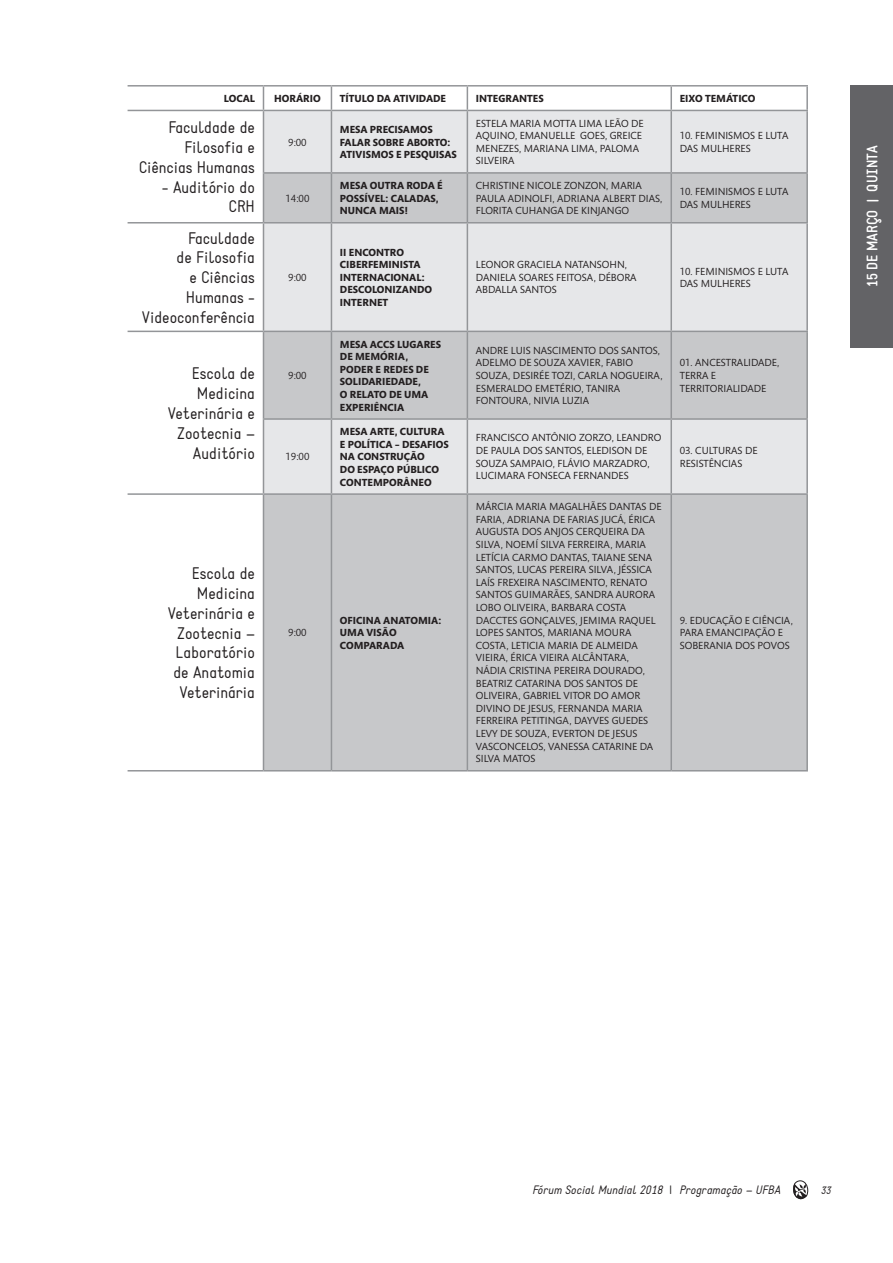
<style>
.page{position:relative;width:893px;height:1263px;background:#fff}
.page>*{position:absolute;margin:0;border:0;box-sizing:border-box;transform-origin:0 0}
.t1{font:16.5px/19.8px "Static";color:#231f20;text-align:right}
.t2{font:700 15px "Static";color:#fff}
.t3{font:italic 12px "Static";color:#231f20}
.t4{font:10.5px/12.6px "Mundo Sans Std";color:#231f20}
.t5{font:700 10.5px/12.6px "Mundo Sans Std";color:#231f20}
.t6{font:italic 10.5px "Static";color:#231f20}
.s1{font-style:normal}
</style>
<div class="page">
<div style="left:850px;top:85px;width:43px;height:263px;background:#636366"></div>
<svg style="left:793px;top:1180px;width:15px;height:19px"></svg>
<div style="left:264px;top:111px;width:542px;height:61px;background:#e6e7e9"></div>
<svg style="left:264px;top:174px;width:542px;height:596px;background:#d0d1d3"></svg>
<hr style="left:128px;top:85px;width:135px;height:2px;background:#939598">
<hr style="left:263px;top:85px;width:68px;height:2px;background:#939598">
<svg style="left:263px;top:87px;width:1px;height:23px"></svg>
<hr style="left:331px;top:85px;width:136px;height:2px;background:#939598">
<svg style="left:331px;top:87px;width:1px;height:23px"></svg>
<hr style="left:467px;top:85px;width:204px;height:2px;background:#939598">
<svg style="left:467px;top:87px;width:1px;height:23px"></svg>
<hr style="left:671px;top:85px;width:137px;height:2px;background:#939598">
<hr style="left:670px;top:87px;width:2px;height:23px;background:#939598">
<hr style="left:806px;top:87px;width:2px;height:23px;background:#939598">
<hr style="left:128px;top:110px;width:135px;height:1px;background:#939598">
<hr style="left:263px;top:110px;width:68px;height:1px;background:#939598">
<hr style="left:263px;top:111px;width:1px;height:61px;background:#939598">
<hr style="left:331px;top:110px;width:136px;height:1px;background:#939598">
<hr style="left:331px;top:111px;width:1px;height:61px;background:#939598">
<hr style="left:467px;top:110px;width:204px;height:1px;background:#939598">
<hr style="left:467px;top:111px;width:1px;height:61px;background:#939598">
<hr style="left:671px;top:110px;width:137px;height:1px;background:#939598">
<hr style="left:670px;top:111px;width:2px;height:61px;background:#939598">
<hr style="left:806px;top:111px;width:2px;height:61px;background:#939598">
<hr style="left:263px;top:172px;width:68px;height:2px;background:#939598">
<hr style="left:263px;top:174px;width:1px;height:48px;background:#939598">
<hr style="left:331px;top:172px;width:136px;height:2px;background:#939598">
<hr style="left:331px;top:174px;width:1px;height:48px;background:#939598">
<hr style="left:467px;top:172px;width:204px;height:2px;background:#939598">
<hr style="left:467px;top:174px;width:1px;height:48px;background:#939598">
<hr style="left:671px;top:172px;width:137px;height:2px;background:#939598">
<hr style="left:670px;top:174px;width:2px;height:48px;background:#939598">
<hr style="left:806px;top:174px;width:2px;height:48px;background:#939598">
<hr style="left:128px;top:222px;width:135px;height:1px;background:#939598">
<hr style="left:263px;top:222px;width:68px;height:1px;background:#939598">
<hr style="left:263px;top:223px;width:1px;height:108px;background:#939598">
<hr style="left:331px;top:222px;width:136px;height:1px;background:#939598">
<hr style="left:331px;top:223px;width:1px;height:108px;background:#939598">
<hr style="left:467px;top:222px;width:204px;height:1px;background:#939598">
<hr style="left:467px;top:223px;width:1px;height:108px;background:#939598">
<hr style="left:671px;top:222px;width:137px;height:1px;background:#939598">
<hr style="left:670px;top:223px;width:2px;height:108px;background:#939598">
<hr style="left:806px;top:223px;width:2px;height:108px;background:#939598">
<hr style="left:128px;top:331px;width:135px;height:1px;background:#939598">
<hr style="left:263px;top:331px;width:68px;height:1px;background:#939598">
<hr style="left:263px;top:332px;width:1px;height:86px;background:#939598">
<hr style="left:331px;top:331px;width:136px;height:1px;background:#939598">
<hr style="left:331px;top:332px;width:1px;height:86px;background:#939598">
<hr style="left:467px;top:331px;width:204px;height:1px;background:#939598">
<hr style="left:467px;top:332px;width:1px;height:86px;background:#939598">
<hr style="left:671px;top:331px;width:137px;height:1px;background:#939598">
<hr style="left:670px;top:332px;width:2px;height:86px;background:#939598">
<hr style="left:806px;top:332px;width:2px;height:86px;background:#939598">
<hr style="left:263px;top:418px;width:68px;height:2px;background:#939598">
<hr style="left:263px;top:420px;width:1px;height:73px;background:#939598">
<hr style="left:331px;top:418px;width:136px;height:2px;background:#939598">
<hr style="left:331px;top:420px;width:1px;height:73px;background:#939598">
<hr style="left:467px;top:418px;width:204px;height:2px;background:#939598">
<hr style="left:467px;top:420px;width:1px;height:73px;background:#939598">
<hr style="left:671px;top:418px;width:137px;height:2px;background:#939598">
<hr style="left:670px;top:420px;width:2px;height:73px;background:#939598">
<hr style="left:806px;top:420px;width:2px;height:73px;background:#939598">
<hr style="left:128px;top:493px;width:135px;height:2px;background:#939598">
<hr style="left:263px;top:493px;width:68px;height:2px;background:#939598">
<hr style="left:263px;top:495px;width:1px;height:275px;background:#939598">
<hr style="left:331px;top:493px;width:136px;height:2px;background:#939598">
<hr style="left:331px;top:495px;width:1px;height:275px;background:#939598">
<hr style="left:467px;top:493px;width:204px;height:2px;background:#939598">
<hr style="left:467px;top:495px;width:1px;height:275px;background:#939598">
<hr style="left:671px;top:493px;width:137px;height:2px;background:#939598">
<hr style="left:670px;top:495px;width:2px;height:275px;background:#939598">
<hr style="left:806px;top:495px;width:2px;height:275px;background:#939598">
<hr style="left:128px;top:770px;width:135px;height:1px;background:#939598">
<hr style="left:263px;top:770px;width:68px;height:1px;background:#939598">
<hr style="left:331px;top:770px;width:136px;height:1px;background:#939598">
<hr style="left:467px;top:770px;width:204px;height:1px;background:#939598">
<hr style="left:671px;top:770px;width:137px;height:1px;background:#939598">
<p class="t5" style="left:224px;top:92px;width:33px">LOCAL</p>
<p class="t5" style="left:274px;top:92px;width:48px">HORÁRIO</p>
<p class="t5" style="left:340px;top:92px;width:108px">TÍTULO DA ATIVIDADE</p>
<p class="t5" style="left:476px;top:92px;width:69px">INTEGRANTES</p>
<p class="t5" style="left:680px;top:92px;width:77px">EIXO TEMÁTICO</p>
<h1 class="t1" style="left:139px;top:118px;width:118px">Faculdade de<br>Filosofia e<br>Ciências Humanas</h1>
<h1 class="t1" style="left:162px;top:177px;width:95px">- Auditório do<br>CRH</h1>
<p class="t5" style="left:340px;top:123px;width:118px">MESA PRECISAMOS<br>FALAR SOBRE ABORTO:<br>ATIVISMOS E PESQUISAS</p>
<p class="t4" style="left:476px;top:117px;width:169px">ESTELA MARIA MOTTA LIMA LEÃO DE<br>AQUINO, EMANUELLE GOES, GREICE<br>MENEZES, MARIANA LIMA, PALOMA<br>SILVEIRA</p>
<p class="t4" style="left:680px;top:130px;width:110px">10. FEMINISMOS E LUTA<br>DAS MULHERES</p>
<p class="t4" style="left:288px;top:136px;width:20px">9:00</p>
<p class="t5" style="left:340px;top:179px;width:104px">MESA OUTRA RODA É<br>POSSÍVEL: CALADAS,<br>NUNCA MAIS!</p>
<p class="t4" style="left:476px;top:180px;width:188px">CHRISTINE NICOLE ZONZON, MARIA<br>PAULA ADINOLFI, ADRIANA ALBERT DIAS,<br>FLORITA CUHANGA DE KINJANGO</p>
<p class="t4" style="left:680px;top:186px;width:110px">10. FEMINISMOS E LUTA<br>DAS MULHERES</p>
<p class="t4" style="left:286px;top:192px;width:25px">14:00</p>
<h1 class="t1" style="left:142px;top:228px;width:115px">Faculdade<br>de Filosofia<br>e Ciências<br>Humanas -<br>Videoconferência</h1>
<p class="t4" style="left:288px;top:271px;width:20px">9:00</p>
<h1 class="t1" style="left:168px;top:364px;width:89px">Escola de<br>Medicina<br>Veterinária e<br>Zootecnia –<br>Auditório</h1>
<p class="t4" style="left:288px;top:369px;width:20px">9:00</p>
<p class="t4" style="left:286px;top:451px;width:25px">19:00</p>
<h1 class="t1" style="left:168px;top:564px;width:89px">Escola de<br>Medicina<br>Veterinária e<br>Zootecnia –<br>Laboratório de Anatomia<br>Veterinária</h1>
<p class="t4" style="left:288px;top:627px;width:20px">9:00</p>
<p class="t5" style="left:340px;top:246px;width:94px">II ENCONTRO<br>CIBERFEMINISTA<br>INTERNACIONAL:<br>DESCOLONIZANDO<br>INTERNET</p>
<p class="t4" style="left:476px;top:259px;width:162px">LEONOR GRACIELA NATANSOHN,<br>DANIELA SOARES FEITOSA, DÉBORA<br>ABDALLA SANTOS</p>
<p class="t4" style="left:680px;top:265px;width:110px">10. FEMINISMOS E LUTA<br>DAS MULHERES</p>
<p class="t5" style="left:340px;top:338px;width:103px">MESA ACCS LUGARES<br>DE MEMÓRIA,<br>PODER E REDES DE<br>SOLIDARIEDADE,<br>O RELATO DE UMA<br>EXPERIÊNCIA</p>
<p class="t4" style="left:476px;top:344px;width:188px">ANDRE LUIS NASCIMENTO DOS SANTOS,<br>ADELMO DE SOUZA XAVIER, FABIO<br>SOUZA, DESIRÉE TOZI, CARLA NOGUEIRA,<br>ESMERALDO EMETÉRIO, TANIRA<br>FONTOURA, NIVIA LUZIA</p>
<p class="t5" style="left:340px;top:426px;width:110px">MESA ARTE, CULTURA<br>E POLÍTICA – DESAFIOS<br>NA CONSTRUÇÃO<br>DO ESPAÇO PÚBLICO<br>CONTEMPORÂNEO</p>
<p class="t4" style="left:476px;top:432px;width:187px">FRANCISCO ANTÔNIO ZORZO, LEANDRO<br>DE PAULA DOS SANTOS, ELEDISON DE<br>SOUZA SAMPAIO, FLÁVIO MARZADRO,<br>LUCIMARA FONSECA FERNANDES</p>
<p class="t5" style="left:340px;top:614px;width:103px">OFICINA ANATOMIA:<br>UMA VISÃO<br>COMPARADA</p>
<p class="t4" style="left:476px;top:501px;width:187px">MÁRCIA MARIA MAGALHÃES DANTAS DE<br>FARIA, ADRIANA DE FARIAS JUCÁ, ÉRICA<br>AUGUSTA DOS ANJOS CERQUEIRA DA<br>SILVA, NOEMÍ SILVA FERREIRA, MARIA<br>LETÍCIA CARMO DANTAS, TAIANE SENA<br>SANTOS, LUCAS PEREIRA SILVA, JÉSSICA<br>LAÍS FREXEIRA NASCIMENTO, RENATO<br>SANTOS GUIMARÃES, SANDRA AURORA<br>LOBO OLIVEIRA, BARBARA COSTA<br>DACCTES GONÇALVES, JEMIMA RAQUEL<br>LOPES SANTOS, MARIANA MOURA<br>COSTA, LETICIA MARIA DE ALMEIDA<br>VIEIRA, ÉRICA VIEIRA ALCÂNTARA,<br>NÁDIA CRISTINA PEREIRA DOURADO,<br>BEATRIZ CATARINA DOS SANTOS DE<br>OLIVEIRA, GABRIEL VITOR DO AMOR<br>DIVINO DE JESUS, FERNANDA MARIA<br>FERREIRA PETITINGA, DAYVES GUEDES<br>LEVY DE SOUZA, EVERTON DE JESUS<br>VASCONCELOS, VANESSA CATARINE DA<br>SILVA MATOS</p>
<p class="t4" style="left:680px;top:357px;width:101px">01. ANCESTRALIDADE,<br>TERRA E<br>TERRITORIALIDADE</p>
<p class="t4" style="left:680px;top:445px;width:79px">03. CULTURAS DE<br>RESISTÊNCIAS</p>
<p class="t4" style="left:680px;top:614px;width:115px">9. EDUCAÇÃO E CIÊNCIA,<br>PARA EMANCIPAÇÃO E<br>SOBERANIA DOS POVOS</p>
<h2 class="t2" style="left:863px;top:287px;width:144px;rotate:-90deg">15 DE MARÇO | QUINTA</h2>
<p class="t3" style="left:532px;top:1183px;width:250px">Fórum Social Mundial 2018 <span class="s1">|</span> Programação – UFBA</p>
<p class="t6" style="left:821px;top:1184px;width:11px">33</p>
</div>
